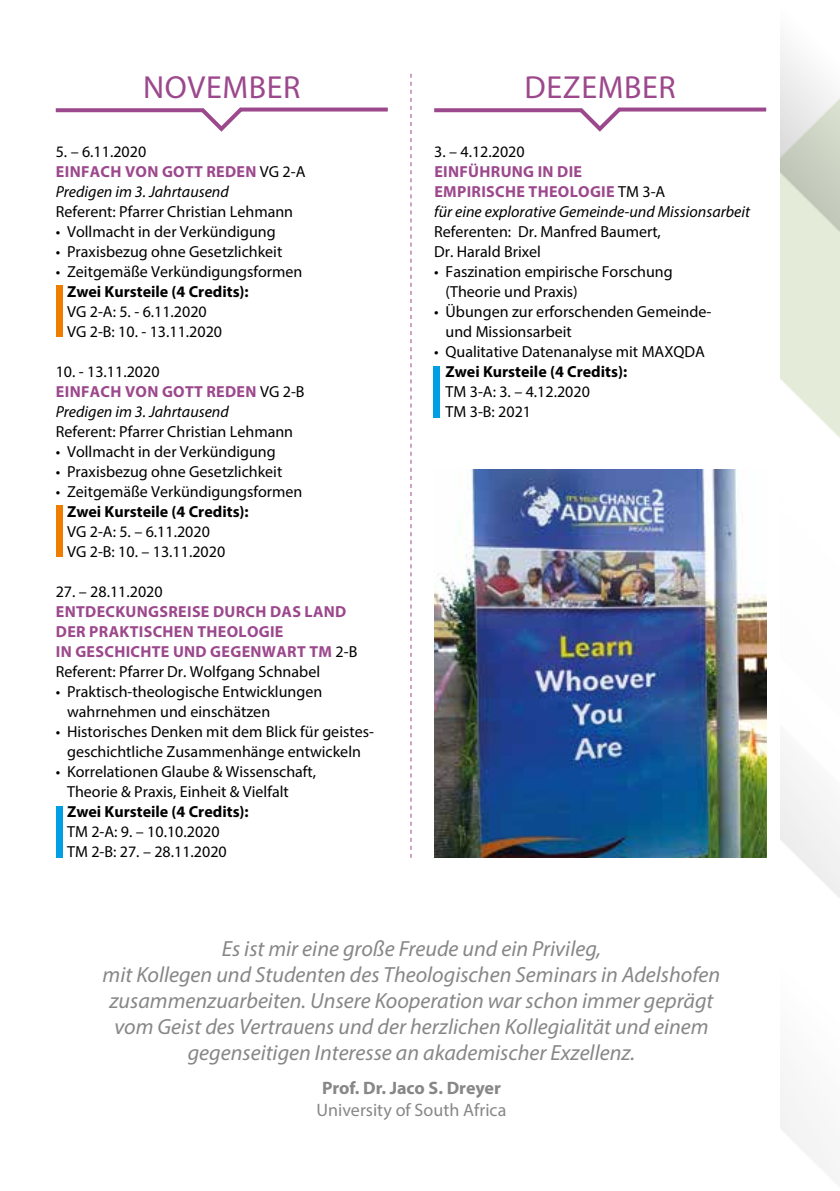
<style>
.page{position:relative;width:840px;height:1191px;background:#fff}
.page>*{position:absolute;margin:0;border:0;box-sizing:border-box;transform-origin:0 0}
.t1{font:32px "Myriad Pro";letter-spacing:.02em;color:#9c488c}
.t2{font:italic 22px/26px "Myriad Pro";color:#878787;text-align:center}
.t3{font:18px "Myriad Pro";color:#878787}
.t4{font:700 18px "Myriad Pro";letter-spacing:-.005em;color:#878787}
.t5{font:16px/20px "Myriad Pro";color:#000}
.t6{font:italic 16px/20px "Myriad Pro";color:#000}
.t7{font:700 16px/20px "Myriad Pro";letter-spacing:.02em;color:#9c488c}
.t8{font:700 16px "Myriad Pro";color:#000}
.s1{font-style:normal}
.s2{font-weight:700;font-style:normal;color:#9c488c}
.s3{font-weight:400;color:#000}
</style>
<div class="page">
<svg style="left:196px;top:107px;width:51px;height:25px"></svg>
<svg style="left:56px;top:108px;width:147px;height:4px"></svg>
<svg style="left:240px;top:107px;width:147px;height:4px"></svg>
<svg style="left:410px;top:74px;width:1px;height:783px"></svg>
<svg style="left:574px;top:108px;width:51px;height:24px"></svg>
<svg style="left:434px;top:108px;width:147px;height:4px"></svg>
<svg style="left:618px;top:107px;width:147px;height:4px"></svg>
<img style="left:780px;top:42px;width:59px;height:1142px">
<img style="left:434px;top:469px;width:331px;height:388px">
<div style="left:57px;top:285px;width:6px;height:52px;background:#ef7d00"></div>
<div style="left:57px;top:505px;width:6px;height:52px;background:#ef7d00"></div>
<div style="left:57px;top:806px;width:6px;height:51px;background:#009fe3"></div>
<div style="left:433px;top:366px;width:6px;height:51px;background:#009fe3"></div>
<h1 class="t1" style="left:143px;top:67px;width:159px">NOVEMBER</h1>
<h1 class="t1" style="left:524px;top:67px;width:153px">DEZEMBER</h1>
<p class="t6" style="left:56px;top:142px;width:251px"><span class="s1">5. – 6.11.2020<br></span><span class="s2">EINFACH VON GOTT REDEN</span> <span class="s1">VG 2-A<br></span>Predigen im 3. Jahrtausend</p>
<p class="t5" style="left:56px;top:202px;width:239px">Referent: Pfarrer Christian Lehmann</p>
<p class="t5" style="left:56px;top:222px;width:221px">• Vollmacht in der Verkündigung</p>
<p class="t5" style="left:56px;top:242px;width:228px">• Praxisbezug ohne Gesetzlichkeit</p>
<p class="t5" style="left:56px;top:262px;width:248px">• Zeitgemäße Verkündigungsformen</p>
<p class="t8" style="left:67px;top:281px;width:183px">Zwei Kursteile (4 Credits):</p>
<p class="t5" style="left:67px;top:302px;width:156px">VG 2-A: 5. - 6.11.2020<br>VG 2-B: 10. - 13.11.2020</p>
<p class="t6" style="left:56px;top:362px;width:250px"><span class="s1">10. - 13.11.2020<br></span><span class="s2">EINFACH VON GOTT REDEN</span> <span class="s1">VG 2-B<br></span>Predigen im 3. Jahrtausend</p>
<p class="t5" style="left:56px;top:422px;width:239px">Referent: Pfarrer Christian Lehmann</p>
<p class="t5" style="left:56px;top:442px;width:221px">• Vollmacht in der Verkündigung</p>
<p class="t5" style="left:56px;top:462px;width:228px">• Praxisbezug ohne Gesetzlichkeit</p>
<p class="t5" style="left:56px;top:482px;width:248px">• Zeitgemäße Verkündigungsformen</p>
<p class="t8" style="left:67px;top:501px;width:183px">Zwei Kursteile (4 Credits):</p>
<p class="t5" style="left:67px;top:522px;width:159px">VG 2-A: 5. – 6.11.2020<br>VG 2-B: 10. – 13.11.2020</p>
<p class="t5" style="left:56px;top:582px;width:108px">27. – 28.11.2020</p>
<p class="t7" style="left:56px;top:601px;width:303px">ENTDECKUNGSREISE DURCH DAS LAND DER PRAKTISCHEN THEOLOGIE<br>IN GESCHICHTE UND GEGENWART TM <span class="s3">2-B Referent: Pfarrer Dr. Wolfgang Schnabel</span></p>
<p class="t5" style="left:67px;top:682px;width:256px;text-indent:-11px">• Praktisch-theologische Entwicklungen wahrnehmen und einschätzen</p>
<p class="t5" style="left:56px;top:722px;width:319px;text-align:center">• Historisches Denken mit dem Blick für geistes&shy;geschichtliche Zusammenhänge entwickeln</p>
<p class="t5" style="left:67px;top:762px;width:250px;text-indent:-11px">• Korrelationen Glaube &amp; Wissenschaft,<br>Theorie &amp; Praxis, Einheit &amp; Vielfalt</p>
<p class="t8" style="left:67px;top:801px;width:183px">Zwei Kursteile (4 Credits):</p>
<p class="t5" style="left:67px;top:822px;width:161px">TM 2-A: 9. – 10.10.2020<br>TM 2-B: 27. – 28.11.2020</p>
<p class="t5" style="left:434px;top:142px;width:92px">3. – 4.12.2020</p>
<p class="t6" style="left:434px;top:162px;width:317px"><span class="s2">EINFÜHRUNG IN DIE<br>EMPIRISCHE THEOLOGIE</span> <span class="s1">TM 3-A<br></span>für eine explorative Gemeinde-und Missionsarbeit</p>
<p class="t5" style="left:434px;top:222px;width:228px">Referenten: Dr. Manfred Baumert,<br>Dr. Harald Brixel</p>
<p class="t5" style="left:445px;top:262px;width:228px;text-indent:-11px">• Faszination empirische Forschung (Theorie und Praxis)</p>
<p class="t5" style="left:445px;top:302px;width:267px;text-indent:-11px">• Übungen zur erforschenden Gemeinde&shy;und Missionsarbeit</p>
<p class="t5" style="left:434px;top:342px;width:272px">• Qualitative Datenanalyse mit MAXQDA</p>
<p class="t8" style="left:445px;top:361px;width:183px">Zwei Kursteile (4 Credits):</p>
<p class="t5" style="left:445px;top:382px;width:146px">TM 3-A: 3. – 4.12.2020<br>TM 3-B: 2021</p>
<p class="t2" style="left:102px;top:935px;width:619px">Es ist mir eine große Freude und ein Privileg,<br>mit Kollegen und Studenten des Theologischen Seminars in Adelshofen zusammenzuarbeiten. Unsere Kooperation war schon immer geprägt vom Geist des Vertrauens und der herzlichen Kollegialität und einem gegenseitigen Interesse an akademischer Exzellenz.</p>
<p class="t4" style="left:322px;top:1076px;width:180px">Prof. Dr. Jaco S. Dreyer</p>
<p class="t3" style="left:316px;top:1099px;width:191px">University of South Africa</p>
</div>
